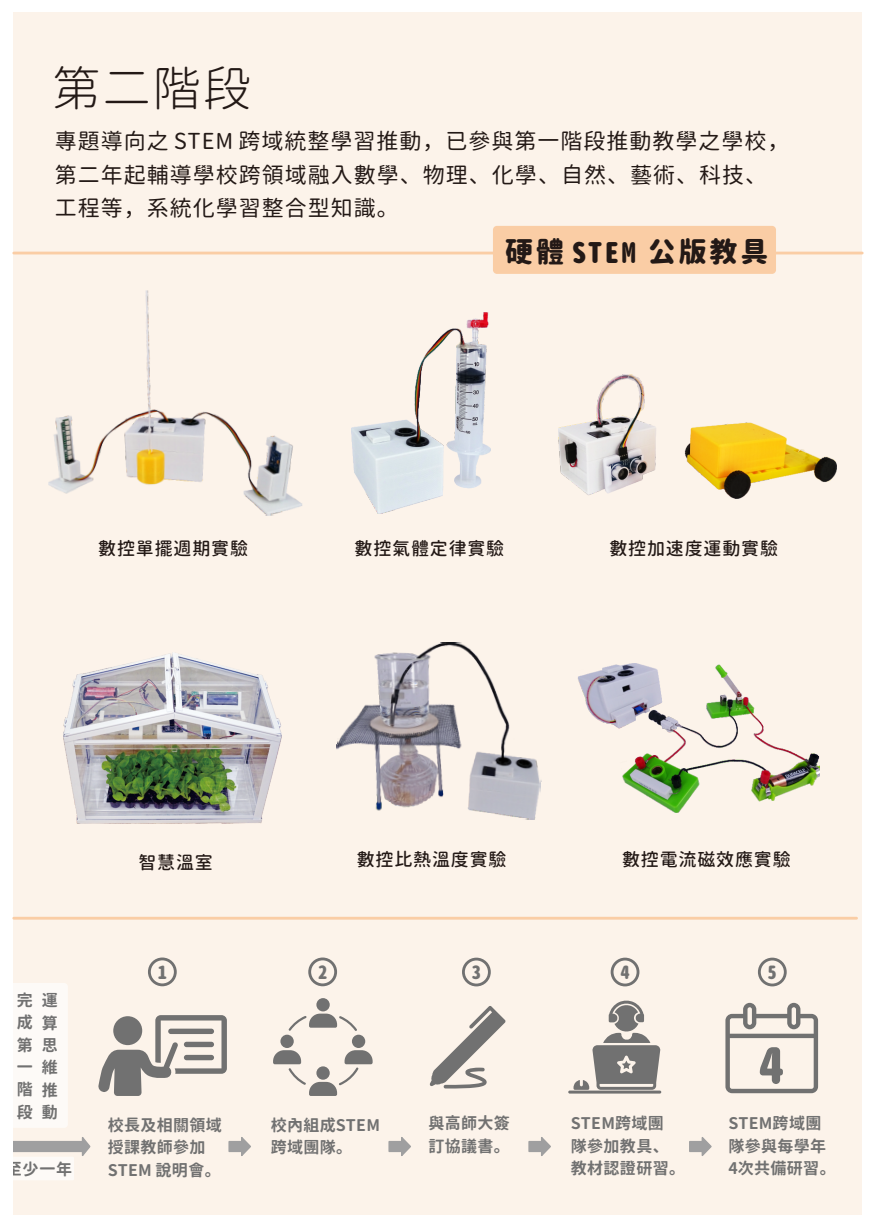
<style>
.page{position:relative;width:876px;height:1227px;background:#fff}
.page>*{position:absolute;margin:0;border:0;box-sizing:border-box;transform-origin:0 0}
.t1{font:50.4px "Gen Jyuu Gothic X Monospace Heavy";color:#717171}
.t2{font:300 48px "Gen Jyuu Gothic";color:#231916}
.t3{font:28px "Gen Jyuu Gothic X Monospace Heavy";letter-spacing:.1em;color:#231916}
.t4{font:22px/33.8px "Gen Jyuu Gothic";letter-spacing:.045em;color:#231916}
.t5{font:18.4px "Gen Jyuu Gothic X Monospace Heavy";color:#717171}
.t6{font:18px "Gen Jyuu Gothic X P Medium";letter-spacing:.045em;color:#231916}
.t7{font:16px/22.4px "Gen Jyuu Gothic L P Bold";letter-spacing:.025em;color:#717171}
</style>
<div class="page">
<div style="left:14px;top:12px;width:847px;height:1202px;background:#fcf3ea"></div>
<div style="left:14px;top:983px;width:54px;height:144px;background:#fdfaf7"></div>
<svg style="left:14px;top:1137px;width:77px;height:43px"></svg>
<img style="left:48px;top:290px;width:254px;height:226px">
<img style="left:558px;top:374px;width:277px;height:124px">
<img style="left:336px;top:642px;width:206px;height:177px">
<img style="left:577px;top:663px;width:242px;height:149px">
<img style="left:351px;top:312px;width:139px;height:201px">
<img style="left:63px;top:652px;width:218px;height:172px">
<div style="left:316px;top:998px;width:13px;height:13px;background:#717171;border-radius:50%"></div>
<div style="left:280px;top:1034px;width:13px;height:14px;background:#717171;border-radius:50%"></div>
<div style="left:352px;top:1034px;width:13px;height:14px;background:#717171;border-radius:50%"></div>
<svg style="left:273px;top:1050px;width:99px;height:46px"></svg>
<svg style="left:288px;top:1013px;width:69px;height:18px"></svg>
<svg style="left:98px;top:1015px;width:129px;height:81px"></svg>
<div style="left:168px;top:1028px;width:46px;height:6px;background:#717171;border-radius:3px"></div>
<div style="left:184px;top:1041px;width:30px;height:6px;background:#717171;border-radius:3px"></div>
<div style="left:184px;top:1054px;width:30px;height:6px;background:#717171;border-radius:3px"></div>
<svg style="left:429px;top:1006px;width:76px;height:82px"></svg>
<div style="left:492px;top:226px;width:283px;height:48px;background:#facda5;border-radius:4px"></div>
<hr style="left:14px;top:252px;width:478px;height:2px;background:#facda5">
<hr style="left:775px;top:252px;width:86px;height:2px;background:#facda5">
<hr style="left:568px;top:1090px;width:93px;height:3px;background:#717171">
<svg style="left:573px;top:1000px;width:87px;height:89px"></svg>
<svg style="left:228px;top:1137px;width:23px;height:19px"></svg>
<svg style="left:388px;top:1137px;width:23px;height:19px"></svg>
<svg style="left:528px;top:1137px;width:23px;height:19px"></svg>
<svg style="left:689px;top:1137px;width:23px;height:19px"></svg>
<svg style="left:725px;top:1002px;width:92px;height:91px"></svg>
<div style="left:148px;top:957px;width:29px;height:29px;border:3px solid #717171;border-radius:50%"></div>
<div style="left:308px;top:957px;width:29px;height:29px;border:3px solid #717171;border-radius:50%"></div>
<div style="left:462px;top:957px;width:28px;height:29px;border:3px solid #717171;border-radius:50%"></div>
<div style="left:610px;top:957px;width:29px;height:29px;border:3px solid #717171;border-radius:50%"></div>
<div style="left:757px;top:957px;width:29px;height:29px;border:3px solid #717171;border-radius:50%"></div>
<hr style="left:14px;top:916px;width:842px;height:3px;background:#facda5">
<h2 class="t2" style="left:53px;top:65px;width:200px">第二階段</h2>
<h3 class="t4" style="left:55px;top:124px;width:736px">專題導向之 STEM 跨域統整學習推動，已參與第一階段推動教學之學校，第二年起輔導學校跨領域融入數學、物理、化學、自然、藝術、科技、工程等，系統化學習整合型知識。</h3>
<h3 class="t3" style="left:505px;top:238px;width:265px">硬體 STE M 公版教具</h3>
<p class="t6" style="left:98px;top:540px;width:151px">數控單擺週期實驗</p>
<p class="t6" style="left:354px;top:540px;width:151px">數控氣體定律實驗</p>
<p class="t6" style="left:609px;top:540px;width:170px">數控加速度運動實驗</p>
<p class="t6" style="left:356px;top:850px;width:151px">數控比熱溫度實驗</p>
<p class="t6" style="left:138px;top:853px;width:76px">智慧溫室</p>
<p class="t6" style="left:621px;top:850px;width:170px">數控電流磁效應實驗</p>
<p class="t7" style="left:17px;top:989px;width:17px;text-align:justify">完成第一階段</p>
<p class="t7" style="left:42px;top:989px;width:17px;text-align:justify">運算思維推動</p>
<p class="t7" style="left:6px;top:1158px;width:68px">至少一年</p>
<p class="t5" style="left:158px;top:962px;width:11px">1</p>
<p class="t5" style="left:318px;top:962px;width:11px">2</p>
<p class="t5" style="left:471px;top:963px;width:11px">3</p>
<p class="t5" style="left:620px;top:963px;width:11px">4</p>
<p class="t5" style="left:767px;top:963px;width:11px">5</p>
<h1 class="t1" style="left:758px;top:1040px;width:27px">4</h1>
<p class="t7" style="left:108px;top:1113px;width:116px">校長及相關領域授課教師參加<br>STEM 說明會。</p>
<p class="t7" style="left:270px;top:1113px;width:111px">校內組成STEM跨域團隊。</p>
<p class="t7" style="left:428px;top:1112px;width:83px">與高師大簽訂協議書。</p>
<p class="t7" style="left:570px;top:1112px;width:108px">STEM跨域團隊參加教具、教材認證研習。</p>
<p class="t7" style="left:728px;top:1112px;width:101px">STEM跨域團隊參與每學年<br>4次共備研習。</p>
</div>
